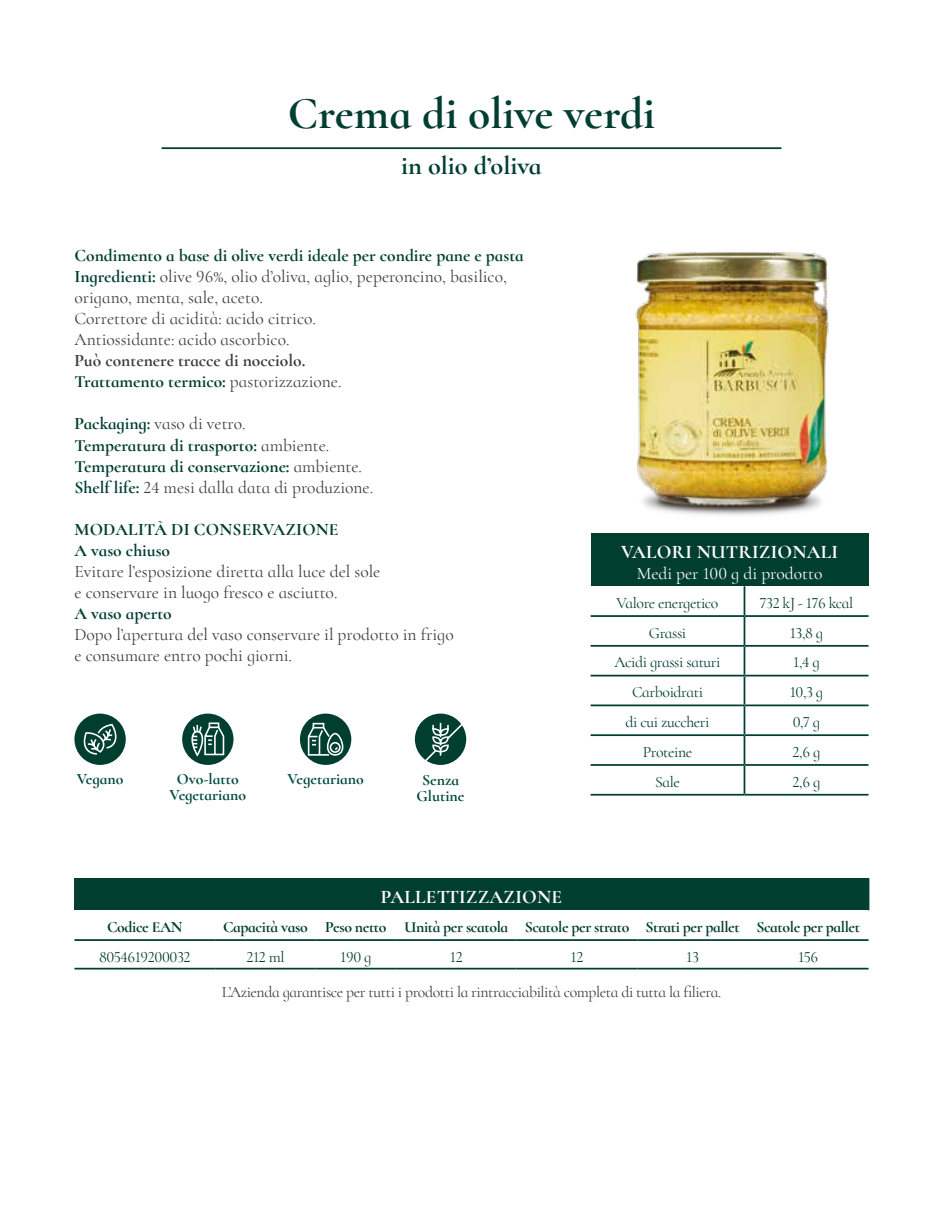
<style>
.page{position:relative;width:943px;height:1216px;background:#fff}
.page>*{position:absolute;margin:0;border:0;box-sizing:border-box;transform-origin:0 0}
.t1{font:700 45.5px "Cormorant Infant";color:#003e30}
.t2{font:700 26.25px "Cormorant Infant";color:#003e30}
.t3{font:700 19.25px "Cormorant Infant";letter-spacing:.01em;color:#fff}
.t4{font:17.5px/21px "Cormorant Infant";color:#3c3c3b}
.t5{font:700 17.5px/21px "Cormorant Infant";color:#003e30}
.t6{font:700 17.5px/21px "Cormorant Infant";color:#3c3c3b}
.t7{font:17.5px "Cormorant Infant";color:#fff}
.t8{font:15.75px "Cormorant Infant";letter-spacing:-.025em;color:#003e30}
.t9{font:700 15.75px "Cormorant Infant";letter-spacing:-.025em;color:#003e30}
.t10{font:15.75px "Cormorant Infant";letter-spacing:-.025em;color:#3c3c3b}
.t11{font:700 15.75px/15.4px "Cormorant Infant";color:#00493d;text-align:center}
.s1{font-weight:700;color:#003e30}
.s2{color:#003e30}
.s3{font-weight:400}
.s4{font-weight:400;color:#3c3c3b}
</style>
<div class="page">
<hr style="left:162px;top:147px;width:618px;height:2px;background:#003e30">
<div style="left:74px;top:713px;width:52px;height:52px;background:#003e30;border-radius:50%"></div>
<svg style="left:83px;top:723px;width:34px;height:32px"></svg>
<div style="left:182px;top:713px;width:51px;height:52px;background:#003e30;border-radius:50%"></div>
<svg style="left:191px;top:722px;width:34px;height:34px"></svg>
<div style="left:415px;top:713px;width:51px;height:52px;background:#003e30;border-radius:50%"></div>
<svg style="left:423px;top:721px;width:41px;height:42px"></svg>
<div style="left:300px;top:713px;width:51px;height:52px;background:#003e30;border-radius:50%"></div>
<svg style="left:307px;top:722px;width:37px;height:34px"></svg>
<div style="left:590px;top:533px;width:278px;height:53px;background:#003e30"></div>
<hr style="left:590px;top:615px;width:154px;height:2px;background:#003e30">
<hr style="left:744px;top:615px;width:124px;height:2px;background:#003e30">
<hr style="left:590px;top:645px;width:154px;height:1px;background:#003e30">
<hr style="left:744px;top:645px;width:124px;height:1px;background:#003e30">
<hr style="left:590px;top:674px;width:154px;height:2px;background:#003e30">
<hr style="left:744px;top:674px;width:124px;height:2px;background:#003e30">
<hr style="left:590px;top:704px;width:154px;height:2px;background:#003e30">
<hr style="left:744px;top:704px;width:124px;height:2px;background:#003e30">
<hr style="left:590px;top:734px;width:154px;height:2px;background:#003e30">
<hr style="left:744px;top:734px;width:124px;height:2px;background:#003e30">
<hr style="left:590px;top:764px;width:154px;height:1px;background:#003e30">
<hr style="left:744px;top:764px;width:124px;height:1px;background:#003e30">
<hr style="left:743px;top:586px;width:2px;height:29px;background:#003e30">
<hr style="left:743px;top:617px;width:2px;height:28px;background:#003e30">
<hr style="left:743px;top:646px;width:2px;height:28px;background:#003e30">
<hr style="left:743px;top:676px;width:2px;height:28px;background:#003e30">
<hr style="left:743px;top:706px;width:2px;height:28px;background:#003e30">
<hr style="left:743px;top:736px;width:2px;height:28px;background:#003e30">
<hr style="left:743px;top:765px;width:2px;height:28px;background:#003e30">
<hr style="left:590px;top:793px;width:154px;height:2px;background:#003e30">
<hr style="left:744px;top:793px;width:124px;height:2px;background:#003e30">
<div style="left:74px;top:878px;width:794px;height:32px;background:#003e30"></div>
<hr style="left:867px;top:878px;width:2px;height:32px;background:#003e30">
<hr style="left:74px;top:939px;width:141px;height:1px;background:#003e30">
<hr style="left:215px;top:939px;width:101px;height:1px;background:#003e30">
<hr style="left:316px;top:939px;width:80px;height:1px;background:#003e30">
<hr style="left:396px;top:939px;width:120px;height:1px;background:#003e30">
<hr style="left:516px;top:939px;width:121px;height:1px;background:#003e30">
<hr style="left:637px;top:939px;width:111px;height:1px;background:#003e30">
<hr style="left:748px;top:939px;width:120px;height:1px;background:#003e30">
<hr style="left:74px;top:967px;width:141px;height:2px;background:#003e30">
<hr style="left:215px;top:967px;width:101px;height:2px;background:#003e30">
<hr style="left:316px;top:967px;width:80px;height:2px;background:#003e30">
<hr style="left:396px;top:967px;width:120px;height:2px;background:#003e30">
<hr style="left:516px;top:967px;width:121px;height:2px;background:#003e30">
<hr style="left:637px;top:967px;width:111px;height:2px;background:#003e30">
<hr style="left:748px;top:967px;width:120px;height:2px;background:#003e30">
<img style="left:528px;top:147px;width:301px;height:368px">
<h1 class="t1" style="left:288px;top:85px;width:369px">Crema di olive verdi</h1>
<h2 class="t2" style="left:401px;top:149px;width:142px">in olio d’oliva</h2>
<p class="t4" style="left:74px;top:245px;width:451px"><span class="s1">Condimento a base di olive verdi ideale per condire pane e pasta Ingredienti:</span> olive 96%, olio d’oliva, aglio, peperoncino, basilico, origano, menta, sale, aceto.<br>Correttore di acidità: acido citrico.<br>Antiossidante: acido ascorbico.</p>
<p class="t6" style="left:74px;top:350px;width:268px">Può contenere tracce di nocciolo.<br><span class="s2">Trattamento termico:</span> <span class="s3">pastorizzazione.</span></p>
<p class="t5" style="left:74px;top:413px;width:300px">Packaging: <span class="s4">vaso di vetro.<br></span>Temperatura di trasporto: <span class="s4">ambiente.<br></span>Temperatura di conservazione: <span class="s4">ambiente.<br></span>Shelf life: <span class="s4">24 mesi dalla data di produzione.</span></p>
<p class="t5" style="left:74px;top:518px;width:266px">MODALITÀ DI CONSERVAZIONE<br>A vaso chiuso</p>
<p class="t4" style="left:74px;top:560px;width:307px">Evitare l’esposizione diretta alla luce del sole e conservare in luogo fresco e asciutto.</p>
<p class="t5" style="left:74px;top:602px;width:99px">A vaso aperto</p>
<p class="t4" style="left:74px;top:623px;width:381px">Dopo l’apertura del vaso conservare il prodotto in frigo e consumare entro pochi giorni.</p>
<p class="t11" style="left:77px;top:771px;width:48px">Vegano</p>
<p class="t11" style="left:169px;top:771px;width:78px">Ovo-latto<br>Vegetariano</p>
<p class="t11" style="left:416px;top:772px;width:49px">Senza<br>Glutine</p>
<p class="t11" style="left:287px;top:771px;width:78px">Vegetariano</p>
<p class="t3" style="left:381px;top:885px;width:183px">PALLETTIZZAZIONE</p>
<p class="t3" style="left:621px;top:540px;width:218px">VALORI NUTRIZIONALI</p>
<p class="t7" style="left:636px;top:563px;width:187px">Medi per 100 g di prodotto</p>
<p class="t8" style="left:616px;top:593px;width:103px">Valore energetico</p>
<p class="t8" style="left:759px;top:593px;width:95px">732 kJ - 176 kcal</p>
<p class="t8" style="left:649px;top:623px;width:39px">Grassi</p>
<p class="t8" style="left:789px;top:623px;width:35px">13,8 g</p>
<p class="t8" style="left:614px;top:652px;width:108px">Acidi grassi saturi</p>
<p class="t8" style="left:793px;top:652px;width:28px">1,4 g</p>
<p class="t8" style="left:632px;top:682px;width:72px">Carboidrati</p>
<p class="t8" style="left:789px;top:682px;width:35px">10,3 g</p>
<p class="t8" style="left:625px;top:712px;width:86px">di cui zuccheri</p>
<p class="t8" style="left:792px;top:712px;width:29px">0,7 g</p>
<p class="t8" style="left:642px;top:742px;width:51px">Proteine</p>
<p class="t8" style="left:792px;top:742px;width:29px">2,6 g</p>
<p class="t8" style="left:655px;top:772px;width:26px">Sale</p>
<p class="t8" style="left:792px;top:772px;width:29px">2,6 g</p>
<p class="t9" style="left:107px;top:917px;width:77px">Codice EAN</p>
<p class="t9" style="left:223px;top:917px;width:638px">Capacità vaso Peso netto Unità per scatola Scatole per strato Strati per pallet Scatole per pallet</p>
<p class="t8" style="left:99px;top:947px;width:93px">8054619200032</p>
<p class="t8" style="left:246px;top:947px;width:40px">212 ml</p>
<p class="t8" style="left:340px;top:947px;width:33px">190 g</p>
<p class="t8" style="left:450px;top:947px;width:14px">12</p>
<p class="t8" style="left:570px;top:947px;width:14px">12</p>
<p class="t8" style="left:686px;top:947px;width:14px">13</p>
<p class="t8" style="left:798px;top:947px;width:22px">156</p>
<p class="t10" style="left:222px;top:982px;width:501px">L’Azienda garantisce per tutti i prodotti la rintracciabilità completa di tutta la filiera.</p>
</div>
